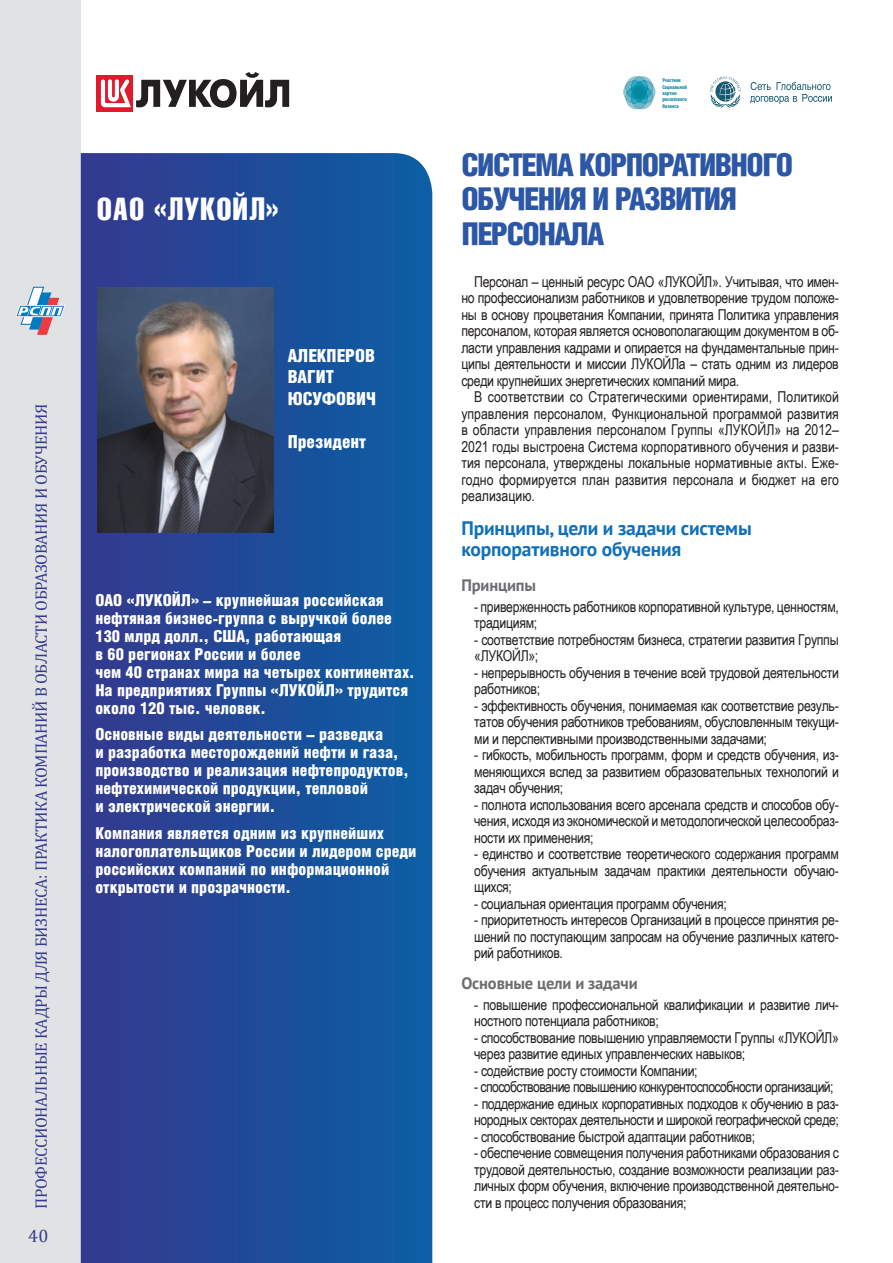
<style>
.page{position:relative;width:893px;height:1263px;background:#fff}
.page>*{position:absolute;margin:0;border:0;box-sizing:border-box;transform-origin:0 0}
.ПРОГРАММА_21_23{font:900 31.5px/34.5px "Helios Cond";letter-spacing:-.05em;color:#2c57a6}
.НАЗВАНИЕ_БОЛ{font:31.5px "Helios Compressed";letter-spacing:.05em;color:#fff}
.Синий_основной{font:700 19.5px/21px "PT Sans";letter-spacing:-.01em;color:#1070b9}
.t1{font:900 18px/21.6px "Helios Cond";color:#fff}
.t2{font:18px "Cambria";color:#333a90}
.инфо_компания{font:900 16.5px/18px "Helios Cond";color:#fff}
.t3{font:16.5px "Cambria";letter-spacing:-.02em;color:#333a90}
.Серый_подзаголовок{font:700 16.5px "PT Sans";letter-spacing:-.01em;color:#6c6d70}
.текст_основной{font:15px/16.5px "Arial Narrow";letter-spacing:-.02em;color:#231f20;text-align:justify}
.текст_основной-2{font:15px "Arial Narrow";letter-spacing:-.04em;color:#231f20}
.t4{font:700 condensed 5.85px/6.3px "Myriad Pro";color:#05879d}
</style>
<div class="page">
<div style="left:0;top:0;width:81px;height:1263px;background:#e1e2e4"></div>
<svg style="left:16px;top:287px;width:49px;height:48px"></svg>
<svg style="left:81px;top:153px;width:351px;height:1110px;background:#1e4c99"></svg>
<img style="left:97px;top:288px;width:176px;height:245px">
<div style="left:97px;top:76px;width:36px;height:36px;background:#e2192b"></div>
<svg style="left:101px;top:72px;width:188px;height:36px"></svg>
<svg style="left:623px;top:76px;width:32px;height:33px"></svg>
<svg style="left:710px;top:76px;width:31px;height:32px"></svg>
<svg style="left:750px;top:82px;width:82px;height:22px"></svg>
<p class="t3" style="left:31px;top:1209px;width:807px;rotate:-90deg">ПРОФЕССИОНАЛЬНЫЕ КАДРЫ ДЛЯ БИЗНЕСА: ПРАКТИКА КОМПАНИЙ В ОБЛАСТИ ОБРАЗОВАНИЯ И ОБУЧЕНИЯ</p>
<p class="t2" style="left:28px;top:1225px;width:22px">40</p>
<p class="НАЗВАНИЕ_БОЛ" style="left:97px;top:190px;width:183px">ОАО «ЛУКОЙЛ»</p>
<p class="t1" style="left:288px;top:344px;width:90px">АЛЕКПЕРОВ<br>ВАГИТ<br>ЮСУФОВИЧ</p>
<p class="t1" style="left:288px;top:431px;width:80px">Президент</p>
<p class="инфо_компания" style="left:95px;top:590px;width:321px">ОАО «ЛУКОЙЛ» – крупнейшая российская нефтяная бизнес-группа с выручкой более 130 млрд долл., США, работающая<br>в 60 регионах России и более<br>чем 40 странах мира на четырех континентах.<br>На предприятиях Группы «ЛУКОЙЛ» трудится около 120 тыс. человек.</p>
<p class="инфо_компания" style="left:95px;top:725px;width:315px">Основные виды деятельности – разведка<br>и разработка месторождений нефти и газа, производство и реализация нефтепродуктов, нефтехимической продукции, тепловой<br>и электрической энергии.</p>
<p class="инфо_компания" style="left:95px;top:823px;width:323px">Компания является одним из крупнейших налогоплательщиков России и лидером среди российских компаний по информационной открытости и прозрачности.</p>
<p class="t4" style="left:662px;top:77px;width:26px">Участник<br>Социальной хартии российского бизнеса</p>
<p class="ПРОГРАММА_21_23" style="left:461px;top:147px;width:333px">СИСТЕМА КОРПОРАТИВНОГО<br>ОБУЧЕНИЯ И РАЗВИТИЯ<br>ПЕРСОНАЛА</p>
<p class="текст_основной" style="left:461px;top:273px;width:379px;text-indent:13px">Персонал – ценный ресурс ОАО «ЛУКОЙЛ». Учитывая, что имен&shy;но профессионализм работников и удовлетворение трудом положе&shy;ны в основу процветания Компании, принята Политика управления персоналом, которая является основополагающим документом в об&shy;ласти управления кадрами и опирается на фундаментальные прин&shy;ципы деятельности и миссии ЛУКОЙЛа – стать одним из лидеров среди крупнейших энергетических компаний мира.</p>
<p class="текст_основной" style="left:461px;top:388px;width:379px;text-indent:13px">В соответствии со Стратегическими ориентирами, Политикой управления персоналом, Функциональной программой развития в области управления персоналом Группы «ЛУКОЙЛ» на 2012– 2021 годы выстроена Система корпоративного обучения и разви&shy;тия персонала, утверждены локальные нормативные акты. Еже&shy;годно формируется план развития персонала и бюджет на его реализацию.</p>
<p class="Синий_основной" style="left:461px;top:517px;width:292px">Принципы, цели и задачи системы корпоративного обучения</p>
<p class="Серый_подзаголовок" style="left:461px;top:574px;width:76px">Принципы</p>
<p class="текст_основной" style="left:474px;top:598px;width:366px">- приверженность работников корпоративной культуре, ценностям, традициям;</p>
<p class="текст_основной" style="left:474px;top:631px;width:366px">- соответствие потребностям бизнеса, стратегии развития Группы «ЛУКОЙЛ»;</p>
<p class="текст_основной" style="left:474px;top:664px;width:366px">- непрерывность обучения в течение всей трудовой деятельности работников;</p>
<p class="текст_основной" style="left:474px;top:697px;width:366px">- эффективность обучения, понимаемая как соответствие резуль&shy;татов обучения работников требованиям, обусловленным текущи&shy;ми и перспективными производственными задачами;</p>
<p class="текст_основной" style="left:474px;top:746px;width:366px">- гибкость, мобильность программ, форм и средств обучения, из&shy;меняющихся вслед за развитием образовательных технологий и задач обучения;</p>
<p class="текст_основной" style="left:474px;top:796px;width:366px">- полнота использования всего арсенала средств и способов обу&shy;чения, исходя из экономической и методологической целесообраз&shy;ности их применения;</p>
<p class="текст_основной" style="left:474px;top:845px;width:366px">- единство и соответствие теоретического содержания программ обучения актуальным задачам практики деятельности обучаю&shy;щихся;</p>
<p class="текст_основной" style="left:474px;top:895px;width:254px">- социальная ориентация программ обучения;</p>
<p class="текст_основной" style="left:474px;top:911px;width:366px">- приоритетность интересов Организаций в процессе принятия ре&shy;шений по поступающим запросам на обучение различных катего&shy;рий работников.</p>
<p class="Серый_подзаголовок" style="left:461px;top:972px;width:178px">Основные цели и задачи</p>
<p class="текст_основной" style="left:474px;top:996px;width:366px">- повышение профессиональной квалификации и развитие лич&shy;ностного потенциала работников;</p>
<p class="текст_основной" style="left:474px;top:1029px;width:366px">- способствование повышению управляемости Группы «ЛУКОЙЛ» через развитие единых управленческих навыков;</p>
<p class="текст_основной" style="left:474px;top:1062px;width:225px">- содействие росту стоимости Компании;</p>
<p class="текст_основной-2" style="left:474px;top:1076px;width:361px">- способствование повышению конкурентоспособности организаций;</p>
<p class="текст_основной" style="left:474px;top:1095px;width:366px">- поддержание единых корпоративных подходов к обучению в раз&shy;нородных секторах деятельности и широкой географической среде;</p>
<p class="текст_основной" style="left:474px;top:1128px;width:282px">- способствование быстрой адаптации работников;</p>
<p class="текст_основной" style="left:474px;top:1144px;width:366px">- обеспечение совмещения получения работниками образования с трудовой деятельностью, создание возможности реализации раз&shy;личных форм обучения, включение производственной деятельно&shy;сти в процесс получения образования;</p>
</div>
